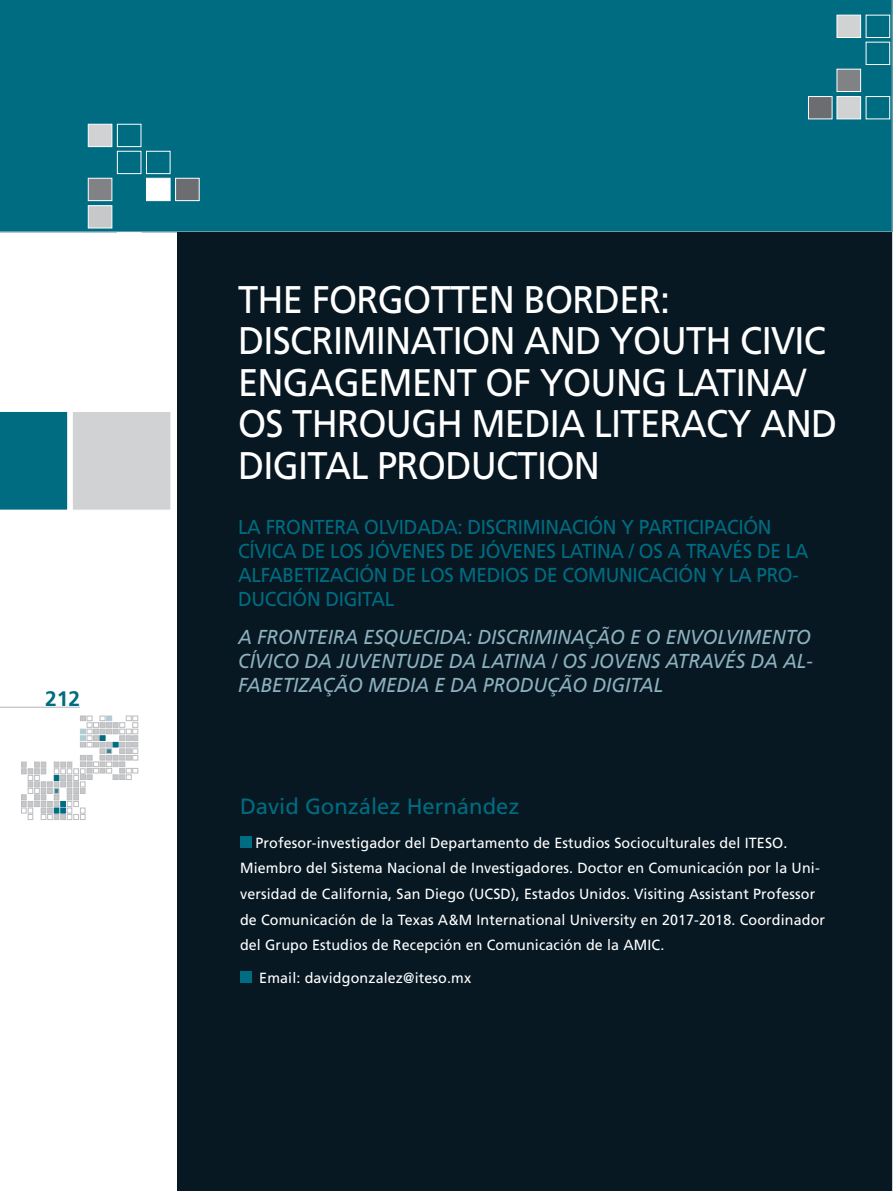
<style>
.page{position:relative;width:893px;height:1191px;background:#fff}
.page>*{position:absolute;margin:0;border:0;box-sizing:border-box;transform-origin:0 0}
.t1{font:38.55px/41.5px "Frutiger";letter-spacing:-.02em;color:#fff;scale:.94 1}
.t2{font:22.05px "Frutiger";color:#006c81}
.t3{font:700 21px "Frutiger";color:#006c81}
.t4{font:20.1px/24.2px "Frutiger";letter-spacing:-.015em;color:#006c81;scale:.94 1}
.t5{font:italic 20.1px/24.2px "Frutiger";color:#8db1bf;text-align:justify;scale:.94 1}
.t6{font:14.7px/25.7px "Frutiger";letter-spacing:.01em;color:#fff}
</style>
<div class="page">
<svg style="left:21px;top:716px;width:117px;height:103px"></svg>
<div style="left:0;top:0;width:893px;height:232px;background:#006c81"></div>
<div style="left:88px;top:178px;width:24px;height:23px;background:#808285;border:1px solid #fff"></div>
<div style="left:146px;top:178px;width:24px;height:23px;background:#fff;border:1px solid #fff"></div>
<div style="left:175px;top:178px;width:24px;height:23px;background:#6c6d70;border:1px solid #fff"></div>
<div style="left:117px;top:151px;width:24px;height:23px;border:1px solid #fff"></div>
<div style="left:146px;top:151px;width:24px;height:23px;border:1px solid #fff"></div>
<div style="left:88px;top:124px;width:24px;height:23px;background:#d1d2d4;border:1px solid #fff"></div>
<div style="left:117px;top:124px;width:24px;height:23px;border:1px solid #fff"></div>
<div style="left:117px;top:232px;width:24px;height:23px;border:1px solid #fff"></div>
<div style="left:88px;top:205px;width:24px;height:23px;background:#c7c8ca;border:1px solid #fff"></div>
<div style="left:837px;top:69px;width:24px;height:23px;background:#808285;border:1px solid #fff"></div>
<div style="left:866px;top:42px;width:24px;height:23px;border:1px solid #fff"></div>
<div style="left:837px;top:15px;width:24px;height:23px;background:#d1d2d4;border:1px solid #fff"></div>
<div style="left:866px;top:15px;width:24px;height:23px;border:1px solid #fff"></div>
<div style="left:837px;top:96px;width:24px;height:23px;background:#d1d2d4;border:1px solid #fff"></div>
<div style="left:866px;top:96px;width:24px;height:23px;border:1px solid #fff"></div>
<div style="left:808px;top:96px;width:24px;height:23px;background:#6c6d70;border:1px solid #fff"></div>
<div style="left:177px;top:232px;width:716px;height:959px;background:#071822"></div>
<div style="left:72px;top:411px;width:99px;height:99px;background:#d1d2d4;border:1px solid #fff"></div>
<div style="left:0;top:412px;width:68px;height:98px;background:#006c81"></div>
<hr style="left:0;top:707px;width:80px;height:1px;background:#b2b3b7">
<div style="left:240px;top:836px;width:11px;height:11px;background:#006c81"></div>
<div style="left:240px;top:971px;width:11px;height:11px;background:#006c81"></div>
<h3 class="t3" style="left:45px;top:686px;width:37px">212</h3>
<h1 class="t1" style="left:238px;top:278px;width:639px">THE FORGOTTEN BORDER:<br>DISCRIMINATION AND YOUTH CIVIC<br>ENGAGEMENT OF YOUNG LATINA/<br>OS THROUGH MEDIA LITERACY AND<br>DIGITAL PRODUCTION</h1>
<h3 class="t4" style="left:238px;top:514px;width:608px">LA FRONTERA OLVIDADA: DISCRIMINACIÓN Y PARTICIPACIÓN CÍVICA DE LOS JÓVENES DE JÓVENES LATINA / OS A TRAVÉS DE LA ALFABETIZACIÓN DE LOS MEDIOS DE COMUNICACIÓN Y LA PRO-DUCCIÓN DIGITAL</h3>
<h3 class="t5" style="left:238px;top:625px;width:613px">A FRONTEIRA ESQUECIDA: DISCRIMINAÇÃO E O ENVOLVIMENTO CÍVICO DA JUVENTUDE DA LATINA / OS JOVENS ATRAVÉS DA AL-FABETIZAÇÃO MEDIA E DA PRODUÇÃO DIGITAL</h3>
<h2 class="t2" style="left:240px;top:793px;width:281px">David González Hernández</h2>
<p class="t6" style="left:240px;top:830px;width:586px;text-indent:15px">Profesor-investigador del Departamento de Estudios Socioculturales del ITESO.<br>Miembro del Sistema Nacional de Investigadores. Doctor en Comunicación por la Uni&shy;versidad de California, San Diego (UCSD), Estados Unidos. Visiting Assistant Professor de Comunicación de la Texas A&amp;M International University en 2017-2018. Coordinador del Grupo Estudios de Recepción en Comunicación de la AMIC.</p>
<p class="t6" style="left:259px;top:965px;width:213px">Email: davidgonzalez@iteso.mx</p>
</div>
